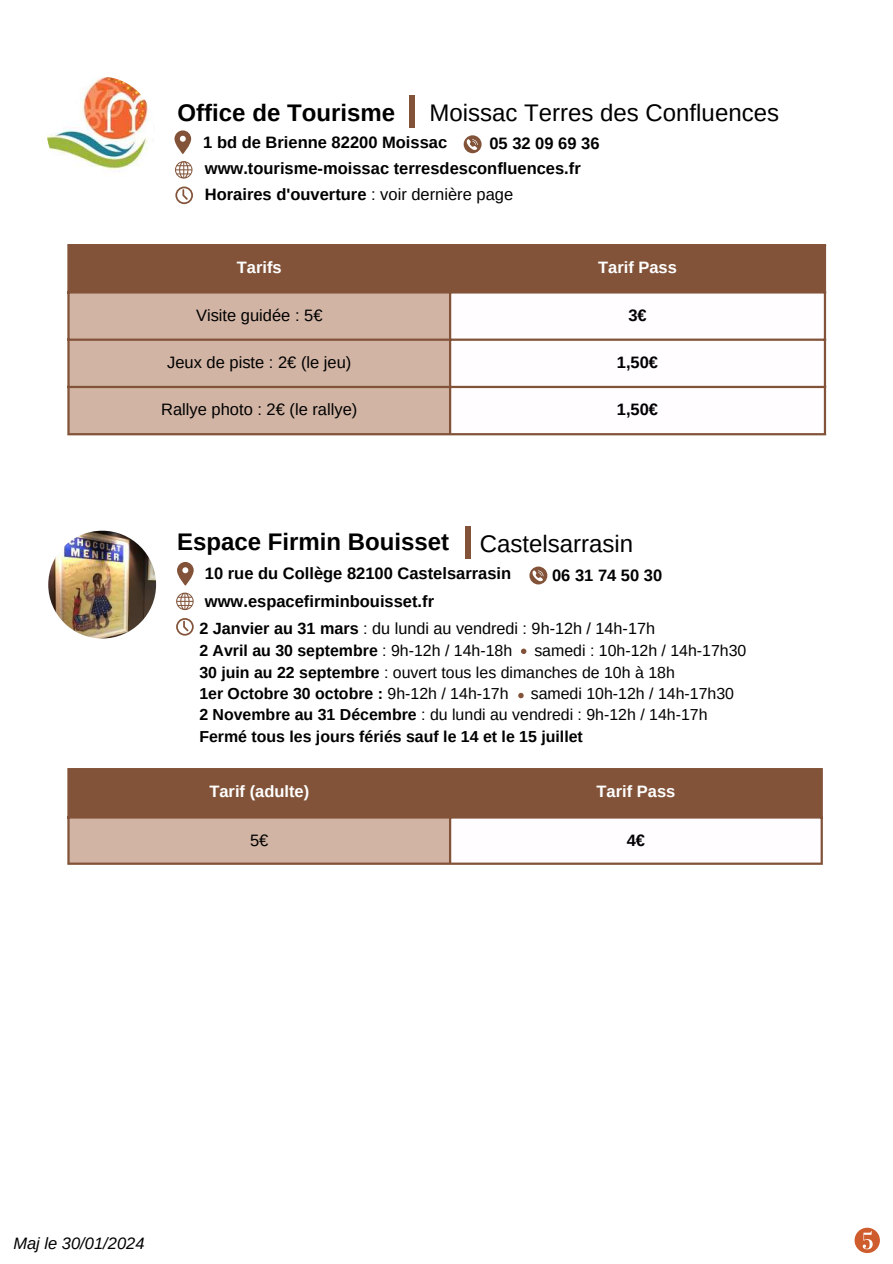
<style>
.page{position:relative;width:893px;height:1264px;background:#fff}
.page>*{position:absolute;margin:0;border:0;box-sizing:border-box;transform-origin:0 0}
.t1{font:24px "Arimo";color:#000}
.t2{font:700 24px "Arimo";color:#000}
.t3{font:700 16.5px/24.2px "Arimo";color:#000}
.t4{font:16.5px "Arimo";color:#000}
.t5{font:700 16.5px "Arimo";color:#fff}
.t6{font:italic 16.5px "Arimo";color:#000}
.t7{font:16.2px "Arimo";color:#000}
.t8{font:700 15.9px/21.3px "Arimo";color:#000}
.t9{font:15.9px/21.3px "Arimo";color:#000}
.s1{font-weight:400}
.s2{font-weight:700}
</style>
<div class="page">
<img style="left:47px;top:76px;width:107px;height:108px;border-radius:50%">
<div style="left:409px;top:95px;width:5px;height:32px;background:#825339"></div>
<svg style="left:174px;top:130px;width:17px;height:24px"></svg>
<svg style="left:463px;top:135px;width:18px;height:18px"></svg>
<svg style="left:175px;top:161px;width:17px;height:18px"></svg>
<svg style="left:175px;top:186px;width:18px;height:18px"></svg>
<div style="left:70px;top:246px;width:753px;height:45px;background:#825339"></div>
<div style="left:70px;top:293px;width:379px;height:140px;background:#d1b4a4"></div>
<svg style="left:451px;top:293px;width:372px;height:140px"></svg>
<hr style="left:67px;top:246px;width:3px;height:187px;background:#825339">
<hr style="left:449px;top:246px;width:2px;height:187px;background:#825339">
<hr style="left:823px;top:246px;width:3px;height:187px;background:#825339">
<hr style="left:67px;top:244px;width:759px;height:2px;background:#825339">
<hr style="left:67px;top:291px;width:759px;height:2px;background:#825339">
<hr style="left:67px;top:338px;width:759px;height:3px;background:#825339">
<hr style="left:67px;top:386px;width:759px;height:2px;background:#825339">
<hr style="left:67px;top:433px;width:759px;height:2px;background:#825339">
<svg style="left:854px;top:1227px;width:25px;height:25px"></svg>
<div style="left:465px;top:526px;width:6px;height:32px;background:#825339"></div>
<svg style="left:177px;top:562px;width:17px;height:23px"></svg>
<svg style="left:529px;top:566px;width:18px;height:18px"></svg>
<svg style="left:176px;top:592px;width:18px;height:18px"></svg>
<img style="left:48px;top:530px;width:108px;height:108px;border-radius:50%">
<svg style="left:176px;top:618px;width:18px;height:17px"></svg>
<div style="left:70px;top:770px;width:750px;height:46px;background:#825339"></div>
<div style="left:68px;top:817px;width:382px;height:47px;background:#d1b4a4"></div>
<hr style="left:67px;top:770px;width:3px;height:92px;background:#825339">
<hr style="left:449px;top:770px;width:2px;height:92px;background:#825339">
<hr style="left:820px;top:770px;width:2px;height:92px;background:#825339">
<hr style="left:67px;top:768px;width:755px;height:2px;background:#825339">
<hr style="left:67px;top:816px;width:755px;height:2px;background:#825339">
<hr style="left:67px;top:862px;width:755px;height:2px;background:#825339">
<svg style="left:521px;top:648px;width:5px;height:6px"></svg>
<svg style="left:518px;top:693px;width:5px;height:5px"></svg>
<h1 class="t2" style="left:178px;top:99px;width:219px">Office de Tourisme</h1>
<h1 class="t1" style="left:429px;top:99px;width:351px">Moissac Terres des Confluences</h1>
<p class="t3" style="left:205px;top:132px;width:396px;text-indent:284px">05 32 09 69 36 www.tourisme-moissac terresdesconfluences.fr</p>
<p class="t3" style="left:203px;top:130px;width:245px">1 bd de Brienne 82200 Moissac</p>
<p class="t3" style="left:205px;top:182px;width:310px">Horaires d'ouverture <span class="s1">: voir dernière page</span></p>
<p class="t5" style="left:237px;top:258px;width:46px">Tarifs</p>
<p class="t5" style="left:598px;top:258px;width:80px">Tarif Pass</p>
<p class="t4" style="left:196px;top:305px;width:128px">Visite guidée : 5€</p>
<p class="t3" style="left:628px;top:303px;width:20px">3€</p>
<p class="t4" style="left:167px;top:353px;width:186px">Jeux de piste : 2€ (le jeu)</p>
<p class="t3" style="left:616px;top:350px;width:43px">1,50€</p>
<p class="t4" style="left:161px;top:400px;width:198px">Rallye photo : 2€ (le rallye)</p>
<p class="t3" style="left:616px;top:397px;width:43px">1,50€</p>
<h1 class="t2" style="left:177px;top:528px;width:274px">Espace Firmin Bouisset</h1>
<h1 class="t1" style="left:480px;top:530px;width:155px">Castelsarrasin</h1>
<p class="t3" style="left:205px;top:561px;width:308px">10 rue du Collège 82100 Castelsarrasin</p>
<p class="t3" style="left:552px;top:563px;width:112px">06 31 74 50 30</p>
<p class="t3" style="left:205px;top:588px;width:231px">www.espacefirminbouisset.fr</p>
<p class="t7" style="left:199px;top:619px;width:457px"><span class="s2">2 Janvier au 31 mars</span> : du lundi au vendredi : 9h-12h / 14h-17h</p>
<p class="t8" style="left:199px;top:640px;width:314px">2 Avril au 30 septembre <span class="s1">: 9h-12h / 14h-18h</span></p>
<p class="t9" style="left:199px;top:640px;width:548px;text-indent:335px">samedi : 10h-12h / 14h-17h30<br><span class="s2">30 juin au 22 septembre</span> : ouvert tous les dimanches de 10h à 18h<br><span class="s2">1er Octobre 30 octobre :</span> 9h-12h / 14h-17h</p>
<p class="t8" style="left:199px;top:682px;width:536px;text-indent:331px"><span class="s1">samedi 10h-12h / 14h-17h30<br></span>2 Novembre au 31 Décembre <span class="s1">: du lundi au vendredi : 9h-12h / 14h-17h<br></span>Fermé tous les jours fériés sauf le 14 et le 15 juillet</p>
<p class="t5" style="left:209px;top:782px;width:101px">Tarif (adulte)</p>
<p class="t5" style="left:596px;top:782px;width:80px">Tarif Pass</p>
<p class="t4" style="left:250px;top:830px;width:20px">5€</p>
<p class="t3" style="left:626px;top:827px;width:20px">4€</p>
<p class="t6" style="left:13px;top:1234px;width:133px">Maj le 30/01/2024</p>
</div>
